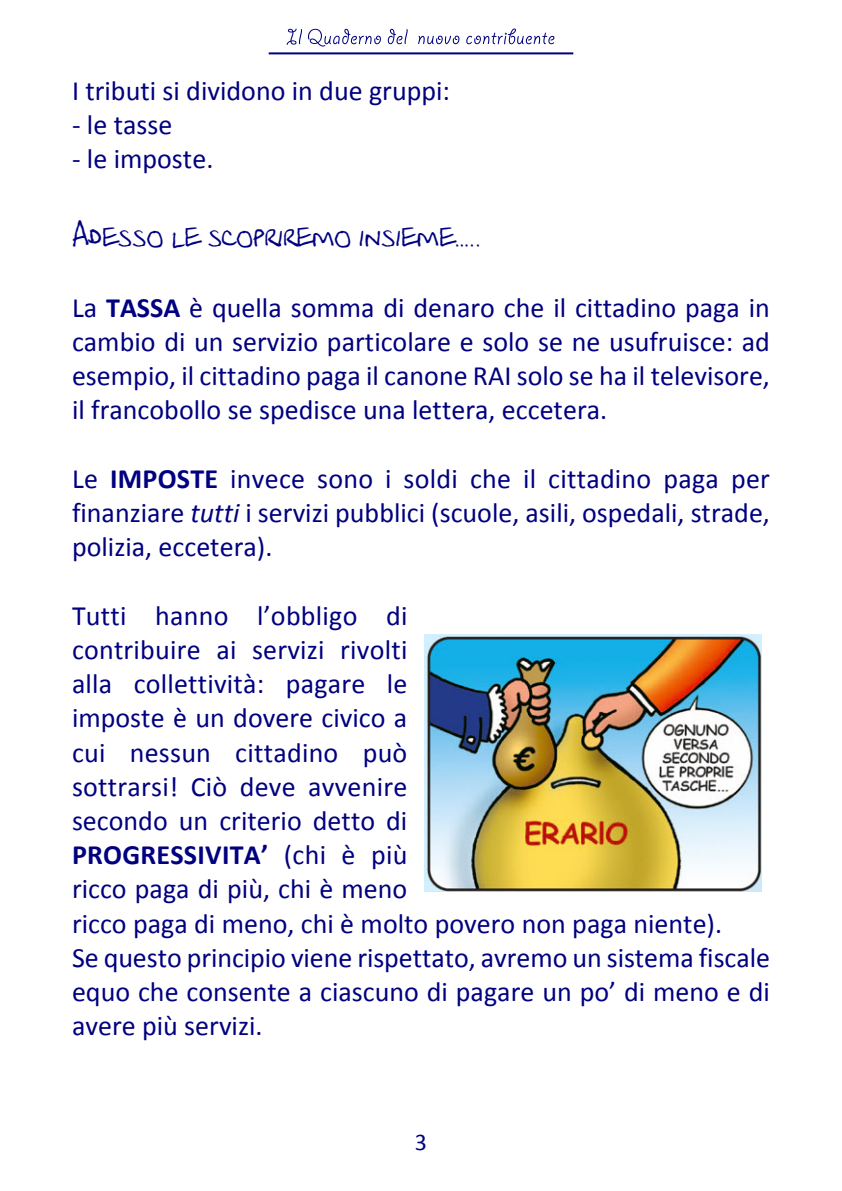
<style>
.page{position:relative;width:842px;height:1191px;background:#fff}
.page>*{position:absolute;margin:0;border:0;box-sizing:border-box;transform-origin:0 0}
.t1{font:36px "Heather BTN";color:#000080}
.t2{font:28px/34.2px "Calibri";color:#000080;text-align:justify}
.t3{font:24px "Calibri";color:#000080}
.s1{font-weight:700}
.s2{font-style:italic}
</style>
<div class="page">
<img style="left:424px;top:635px;width:337px;height:256px">
<svg style="left:287px;top:29px;width:15px;height:16px"></svg>
<svg style="left:308px;top:29px;width:73px;height:18px"></svg>
<svg style="left:388px;top:29px;width:20px;height:15px"></svg>
<svg style="left:418px;top:36px;width:41px;height:8px"></svg>
<svg style="left:466px;top:28px;width:88px;height:16px"></svg>
<hr style="left:269px;top:52px;width:304px;height:2px;background:#000080">
<p class="t2" style="left:72px;top:76px;width:380px">I tributi si dividono in due gruppi:</p>
<p class="t2" style="left:72px;top:110px;width:102px">- le tasse</p>
<p class="t2" style="left:72px;top:144px;width:143px">- le imposte.</p>
<p class="t1" style="left:72px;top:210px;width:411px">Adesso le scopriremo insieme…..</p>
<p class="t2" style="left:72px;top:293px;width:699px">La <span class="s1">TASSA</span> è quella somma di denaro che il cittadino paga in cambio di un servizio particolare e solo se ne usufruisce: ad esempio, il cittadino paga il canone RAI solo se ha il televisore, il francobollo se spedisce una lettera, eccetera.</p>
<p class="t2" style="left:72px;top:464px;width:699px">Le <span class="s1">IMPOSTE</span> invece sono i soldi che il cittadino paga per finanziare <span class="s2">tutti</span> i servizi pubblici (scuole, asili, ospedali, strade, polizia, eccetera).</p>
<p class="t2" style="left:72px;top:600px;width:699px;text-align:left">Tutti hanno l’obbligo di<br>contribuire ai servizi rivolti<br>alla collettività: pagare le<br>imposte è un dovere civico a<br>cui nessun cittadino può<br>sottrarsi! Ciò deve avvenire<br>secondo un criterio detto di<br><span class="s1">PROGRESSIVITA’</span> (chi è più<br>ricco paga di più, chi è meno<br>ricco paga di meno, chi è molto povero non paga niente).<br>Se questo principio viene rispettato, avremo un sistema fiscale equo che consente a ciascuno di pagare un po’ di meno e di avere più servizi.</p>
<p class="t3" style="left:415px;top:1132px;width:14px">3</p>
</div>
